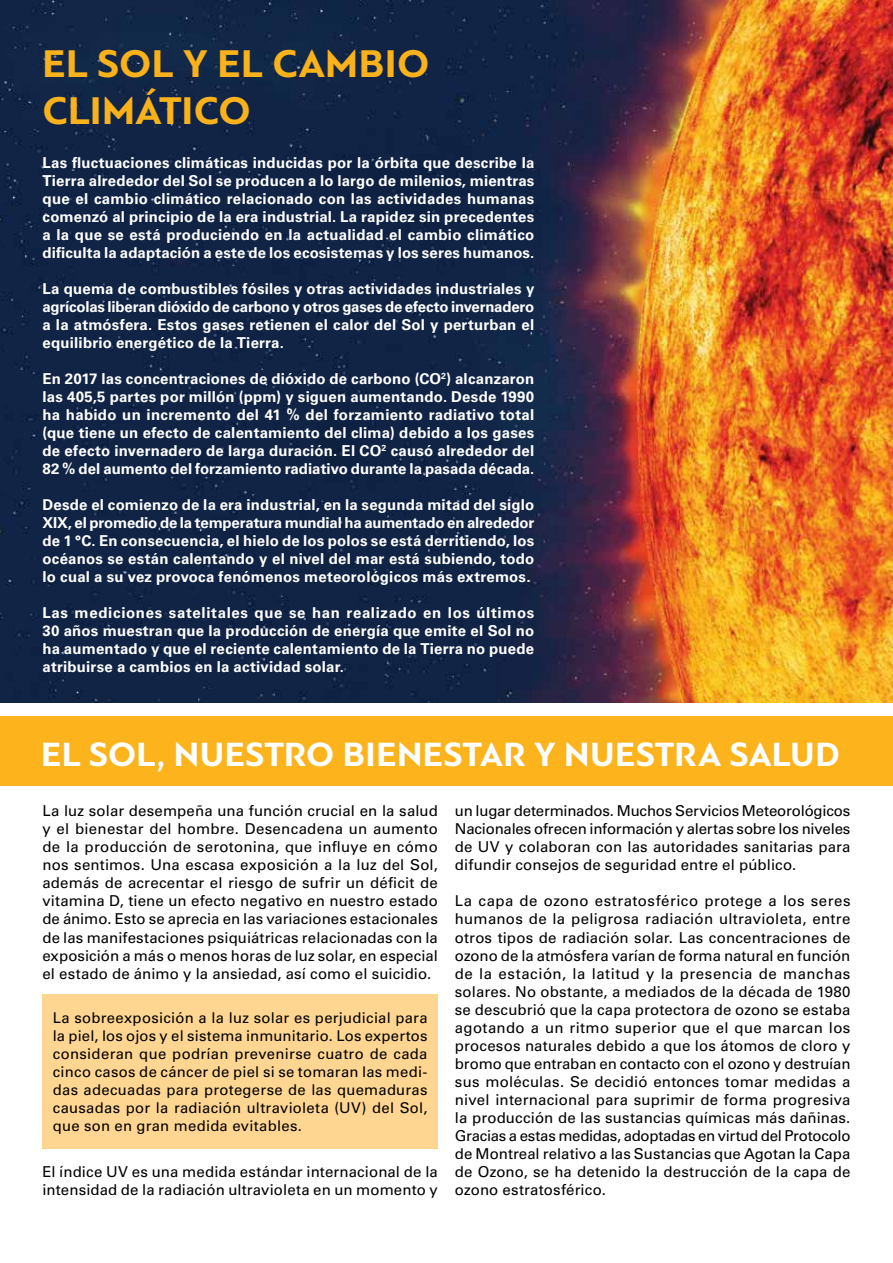
<style>
.page{position:relative;width:893px;height:1263px;background:#fff}
.page>*{position:absolute;margin:0;border:0;box-sizing:border-box;transform-origin:0 0}
.t1{font:700 40.5px/47.5px "PF Bague Sans Pro";letter-spacing:.005em;color:#f9b21b}
.t2{font:700 35.25px "PF Bague Sans Pro";letter-spacing:.005em;color:#fff}
.t3{font:15px/18px "Univers LTCYR 55 Roman";letter-spacing:.005em;color:#000;text-align:justify}
.t4{font:700 15px/18px "Univers LTCYR 65";letter-spacing:.01em;color:#fff;text-align:justify}
.t5{font:14.85px/18px "Univers LTCYR 55 Roman";letter-spacing:.015em;color:#000;text-align:justify}
</style>
<div class="page">
<img style="left:0;top:0;width:893px;height:702px">
<div style="left:0;top:716px;width:893px;height:70px;background:#fcb31c"></div>
<div style="left:42px;top:994px;width:396px;height:155px;background:#ffd691"></div>
<h1 class="t1" style="left:43px;top:40px;width:388px">EL SOL Y EL CAMBIO<br>CLIMÁTICO</h1>
<p class="t4" style="left:43px;top:153px;width:493px">Las fluctuaciones climáticas inducidas por la órbita que describe la Tierra alrededor del Sol se producen a lo largo de milenios, mientras que el cambio climático relacionado con las actividades humanas comenzó al principio de la era industrial. La rapidez sin precedentes a la que se está produciendo en la actualidad el cambio climático dificulta la adaptación a este de los ecosistemas y los seres humanos.</p>
<p class="t4" style="left:43px;top:279px;width:493px">La quema de combustibles fósiles y otras actividades industriales y agrícolas liberan dióxido de carbono y otros gases de efecto invernadero a la atmósfera. Estos gases retienen el calor del Sol y perturban el equilibrio energético de la Tierra.</p>
<p class="t4" style="left:43px;top:369px;width:493px">En 2017 las concentraciones de dióxido de carbono (CO<sup>2</sup>) alcanzaron las 405,5 partes por millón (ppm) y siguen aumentando. Desde 1990 ha habido un incremento del 41 % del forzamiento radiativo total (que tiene un efecto de calentamiento del clima) debido a los gases de efecto invernadero de larga duración. El CO<sup>2</sup> causó alrededor del 82 % del aumento del forzamiento radiativo durante la pasada década.</p>
<p class="t4" style="left:43px;top:495px;width:493px">Desde el comienzo de la era industrial, en la segunda mitad del siglo XIX, el promedio de la temperatura mundial ha aumentado en alrededor de 1 °C. En consecuencia, el hielo de los polos se está derritiendo, los océanos se están calentando y el nivel del mar está subiendo, todo lo cual a su vez provoca fenómenos meteorológicos más extremos.</p>
<p class="t4" style="left:43px;top:603px;width:493px">Las mediciones satelitales que se han realizado en los últimos 30 años muestran que la producción de energía que emite el Sol no ha aumentado y que el reciente calentamiento de la Tierra no puede atribuirse a cambios en la actividad solar.</p>
<h2 class="t2" style="left:41px;top:733px;width:800px">EL SOL, NUESTRO BIENESTAR Y NUESTRA SALUD</h2>
<p class="t3" style="left:42px;top:801px;width:397px">La luz solar desempeña una función crucial en la salud y el bienestar del hombre. Desencadena un aumento de la producción de serotonina, que influye en cómo nos sentimos. Una escasa exposición a la luz del Sol, además de acrecentar el riesgo de sufrir un déficit de vitamina D, tiene un efecto negativo en nuestro estado de ánimo. Esto se aprecia en las variaciones estacionales de las manifestaciones psiquiátricas relacionadas con la exposición a más o menos horas de luz solar, en especial el estado de ánimo y la ansiedad, así como el suicidio.</p>
<p class="t3" style="left:455px;top:801px;width:397px">un lugar determinados. Muchos Servicios Meteorológicos Nacionales ofrecen información y alertas sobre los niveles de UV y colaboran con las autoridades sanitarias para difundir consejos de seguridad entre el público.</p>
<p class="t3" style="left:455px;top:891px;width:397px">La capa de ozono estratosférico protege a los seres humanos de la peligrosa radiación ultravioleta, entre otros tipos de radiación solar. Las concentraciones de ozono de la atmósfera varían de forma natural en función de la estación, la latitud y la presencia de manchas solares. No obstante, a mediados de la década de 1980 se descubrió que la capa protectora de ozono se estaba agotando a un ritmo superior que el que marcan los procesos naturales debido a que los átomos de cloro y bromo que entraban en contacto con el ozono y destruían sus moléculas. Se decidió entonces tomar medidas a nivel internacional para suprimir de forma progresiva la producción de las sustancias químicas más dañinas.<br>Gracias a estas medidas, adoptadas en virtud del Protocolo de Montreal relativo a las Sustancias que Agotan la Capa de Ozono, se ha detenido la destrucción de la capa de ozono estratosférico.</p>
<p class="t5" style="left:53px;top:1008px;width:376px">La sobreexposición a la luz solar es perjudicial para la piel, los ojos y el sistema inmunitario. Los expertos consideran que podrían prevenirse cuatro de cada cinco casos de cáncer de piel si se tomaran las medi&shy;das adecuadas para protegerse de las quemaduras causadas por la radiación ultravioleta (UV) del Sol, que son en gran medida evitables.</p>
<p class="t3" style="left:42px;top:1161px;width:397px">El índice UV es una medida estándar internacional de la intensidad de la radiación ultravioleta en un momento y</p>
</div>
